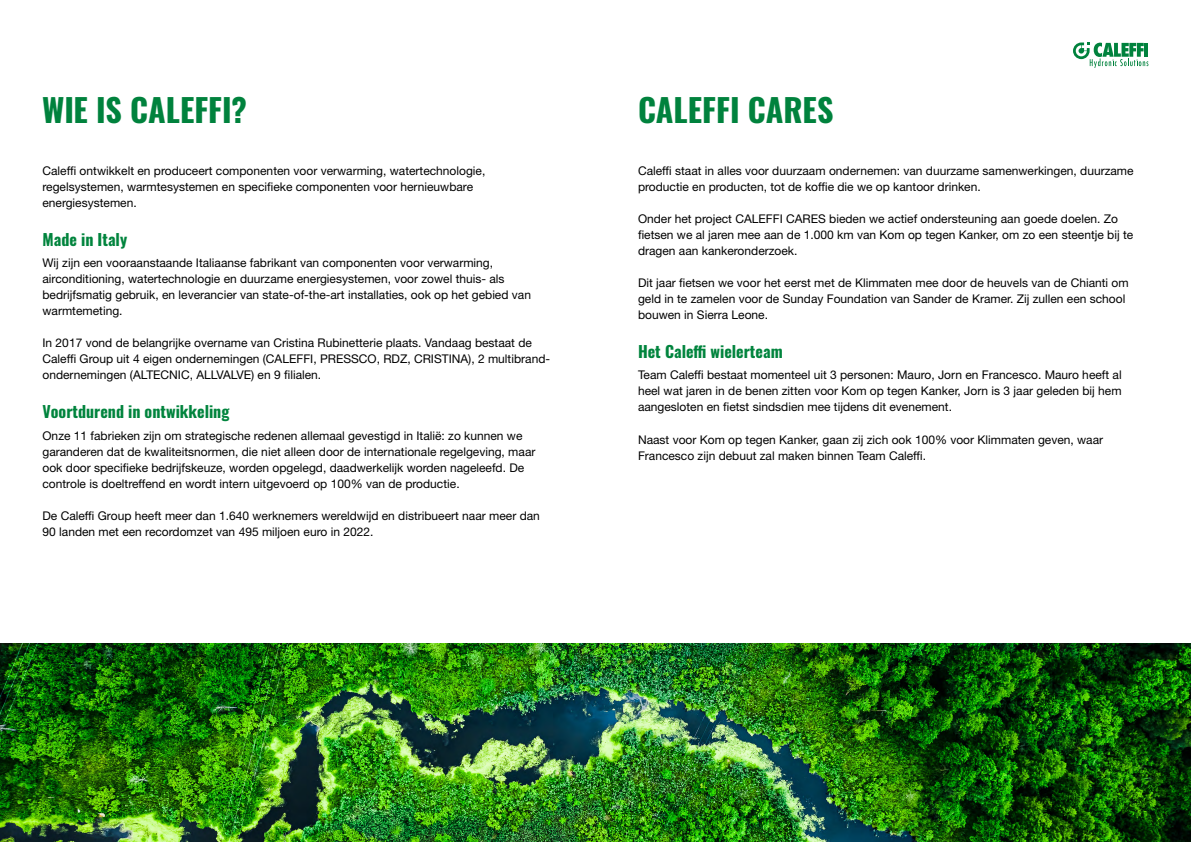
<style>
.page{position:relative;width:1191px;height:842px;background:#fff}
.page>*{position:absolute;margin:0;border:0;box-sizing:border-box;transform-origin:0 0}
.t1{font:700 32px "Oswald";color:#00823d}
.t2{font:700 16px "Oswald";color:#00843d}
.t3{font:12px/16px "Helvetica Neue LT Std";color:#000}
</style>
<div class="page">
<svg style="left:1073px;top:43px;width:75px;height:25px"></svg>
<img style="left:0;top:643px;width:1191px;height:199px">
<h1 class="t1" style="left:42px;top:93px;width:206px">WIE IS CALEFFI?</h1>
<h1 class="t1" style="left:638px;top:93px;width:197px">CALEFFI CARES</h1>
<p class="t3" style="left:43px;top:163px;width:444px">Caleffi ontwikkelt en produceert componenten voor verwarming, watertechnologie, regelsystemen, warmtesystemen en specifieke componenten voor hernieuwbare energiesystemen.</p>
<h2 class="t2" style="left:43px;top:231px;width:86px">Made in Italy</h2>
<p class="t3" style="left:43px;top:255px;width:490px">Wij zijn een vooraanstaande Italiaanse fabrikant van componenten voor verwarming, airconditioning, watertechnologie en duurzame energiesystemen, voor zowel thuis- als bedrijfsmatig gebruik, en leverancier van state-of-the-art installaties, ook op het gebied van warmtemeting.</p>
<p class="t3" style="left:43px;top:335px;width:509px">In 2017 vond de belangrijke overname van Cristina Rubinetterie plaats. Vandaag bestaat de<br>Caleffi Group uit 4 eigen ondernemingen (CALEFFI, PRESSCO, RDZ, CRISTINA), 2 multibrand&shy;ondernemingen (ALTECNIC, ALLVALVE) en 9 filialen.</p>
<h2 class="t2" style="left:43px;top:403px;width:188px">Voortdurend in ontwikkeling</h2>
<p class="t3" style="left:43px;top:427px;width:494px">Onze 11 fabrieken zijn om strategische redenen allemaal gevestigd in Italië: zo kunnen we garanderen dat de kwaliteitsnormen, die niet alleen door de internationale regelgeving, maar ook door specifieke bedrijfskeuze, worden opgelegd, daadwerkelijk worden nageleefd. De controle is doeltreffend en wordt intern uitgevoerd op 100% van de productie.</p>
<p class="t3" style="left:43px;top:507px;width:499px">De Caleffi Group heeft meer dan 1.640 werknemers wereldwijd en distribueert naar meer dan<br>90 landen met een recordomzet van 495 miljoen euro in 2022.</p>
<p class="t3" style="left:638px;top:163px;width:497px">Caleffi staat in alles voor duurzaam ondernemen: van duurzame samenwerkingen, duurzame productie en producten, tot de koffie die we op kantoor drinken.</p>
<p class="t3" style="left:638px;top:211px;width:497px">Onder het project CALEFFI CARES bieden we actief ondersteuning aan goede doelen. Zo fietsen we al jaren mee aan de 1.000 km van Kom op tegen Kanker, om zo een steentje bij te dragen aan kankeronderzoek.</p>
<p class="t3" style="left:638px;top:275px;width:492px">Dit jaar fietsen we voor het eerst met de Klimmaten mee door de heuvels van de Chianti om geld in te zamelen voor de Sunday Foundation van Sander de Kramer. Zij zullen een school bouwen in Sierra Leone.</p>
<h2 class="t2" style="left:638px;top:343px;width:146px">Het Caleffi wielerteam</h2>
<p class="t3" style="left:638px;top:367px;width:485px;text-align:justify">Team Caleffi bestaat momenteel uit 3 personen: Mauro, Jorn en Francesco. Mauro heeft al heel wat jaren in de benen zitten voor Kom op tegen Kanker, Jorn is 3 jaar geleden bij hem aangesloten en fietst sindsdien mee tijdens dit evenement.</p>
<p class="t3" style="left:638px;top:431px;width:466px">Naast voor Kom op tegen Kanker, gaan zij zich ook 100% voor Klimmaten geven, waar<br>Francesco zijn debuut zal maken binnen Team Caleffi.</p>
</div>
